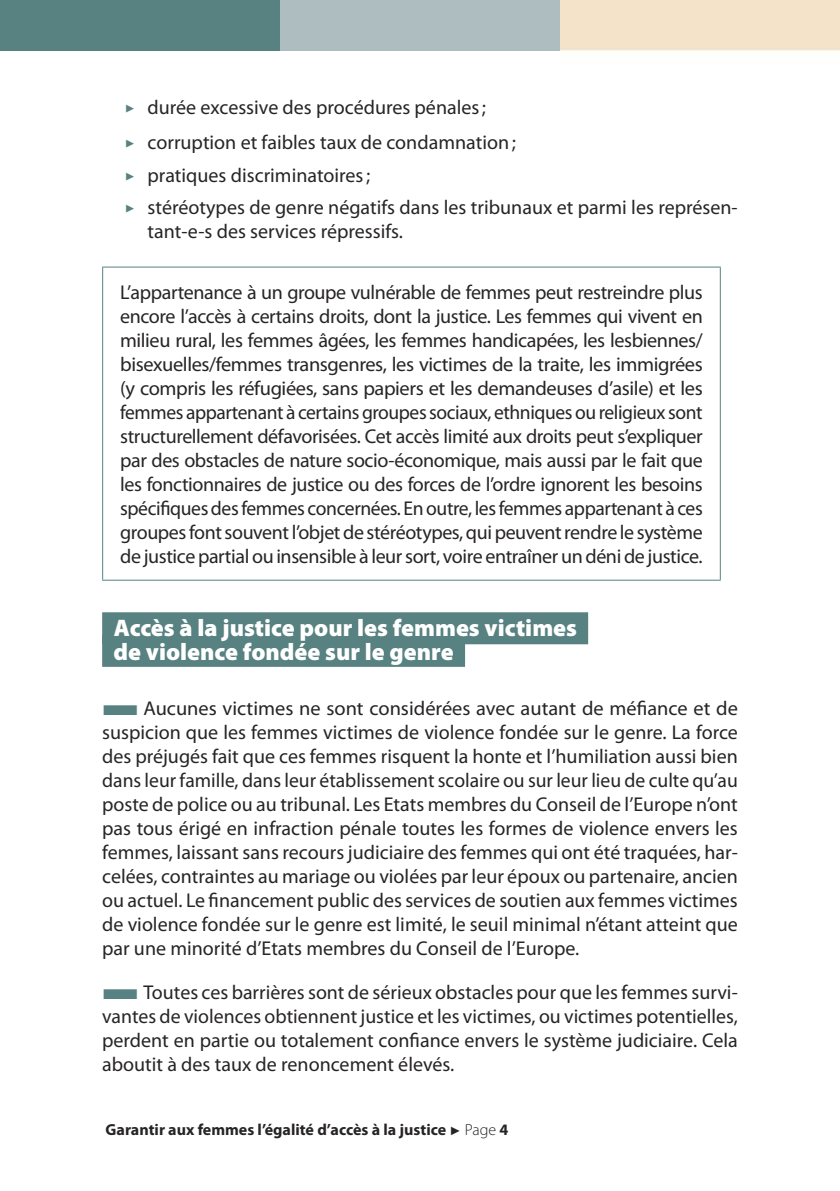
<style>
.page{position:relative;width:840px;height:1191px;background:#fff}
.page>*{position:absolute;margin:0;border:0;box-sizing:border-box;transform-origin:0 0}
.t1{font:900 24px/24px "Myriad Pro";color:#fff}
.t2{font:20px/24px "Myriad Pro";color:#272425;text-align:justify}
.t3{font:700 16px "Myriad Pro";color:#272425}
.s1{color:#578281}
.s2{font-family:"Arial";font-weight:400;font-size:12px}
.s3{font-weight:300}
</style>
<div class="page">
<div style="left:102px;top:612px;width:486px;height:32px;background:#578281"></div>
<div style="left:102px;top:635px;width:363px;height:32px;background:#578281"></div>
<hr style="left:102px;top:266px;width:618px;height:1px;background:#578281">
<hr style="left:102px;top:267px;width:1px;height:312px;background:#578281">
<hr style="left:719px;top:267px;width:1px;height:312px;background:#578281">
<hr style="left:102px;top:579px;width:618px;height:1px;background:#578281">
<div style="left:0;top:0;width:280px;height:51px;background:#578281"></div>
<div style="left:280px;top:0;width:279px;height:51px;background:#aebec0"></div>
<p class="t2" style="left:125px;top:97px;width:362px"><span class="s1">✓</span> durée excessive des procédures pénales;</p>
<p class="t2" style="left:125px;top:132px;width:392px"><span class="s1">✓</span> corruption et faibles taux de condamnation;</p>
<p class="t2" style="left:125px;top:165px;width:247px"><span class="s1">✓</span> pratiques discriminatoires;</p>
<p class="t2" style="left:147px;top:197px;width:591px;text-indent:-23px"><span class="s1">✓</span> stéréotypes de genre négatifs dans les tribunaux et parmi les représen&shy;tant-e-s des services répressifs.</p>
<p class="t2" style="left:120px;top:282px;width:584px">L’appartenance à un groupe vulnérable de femmes peut restreindre plus encore l’accès à certains droits, dont la justice. Les femmes qui vivent en milieu rural, les femmes âgées, les femmes handicapées, les lesbiennes/ bisexuelles/femmes transgenres, les victimes de la traite, les immigrées (y compris les réfugiées, sans papiers et les demandeuses d’asile) et les femmes appartenant à certains groupes sociaux, ethniques ou religieux sont structurellement défavorisées. Cet accès limité aux droits peut s’expliquer par des obstacles de nature socio-économique, mais aussi par le fait que les fonctionnaires de justice ou des forces de l’ordre ignorent les besoins spécifiques des femmes concernées. En outre, les femmes appartenant à ces groupes font souvent l’objet de stéréotypes, qui peuvent rendre le système de justice partial ou insensible à leur sort, voire entraîner un déni de justice.</p>
<p class="t1" style="left:113px;top:617px;width:465px">Accès à la justice pour les femmes victimes de violence fondée sur le genre</p>
<p class="t2" style="left:102px;top:698px;width:637px"><span class="s1">■</span>Aucunes victimes ne sont considérées avec autant de méfiance et de suspicion que les femmes victimes de violence fondée sur le genre. La force des préjugés fait que ces femmes risquent la honte et l’humiliation aussi bien dans leur famille, dans leur établissement scolaire ou sur leur lieu de culte qu’au poste de police ou au tribunal. Les Etats membres du Conseil de l’Europe n’ont pas tous érigé en infraction pénale toutes les formes de violence envers les femmes, laissant sans recours judiciaire des femmes qui ont été traquées, har&shy;celées, contraintes au mariage ou violées par leur époux ou partenaire, ancien ou actuel. Le financement public des services de soutien aux femmes victimes de violence fondée sur le genre est limité, le seuil minimal n’étant atteint que par une minorité d’Etats membres du Conseil de l’Europe.</p>
<p class="t2" style="left:102px;top:981px;width:637px"><span class="s1">■</span>Toutes ces barrières sont de sérieux obstacles pour que les femmes survi&shy;vantes de violences obtiennent justice et les victimes, ou victimes potentielles, perdent en partie ou totalement confiance envers le système judiciaire. Cela aboutit à des taux de renoncement élevés.</p>
<p class="t3" style="left:105px;top:1123px;width:404px">Garantir aux femmes l’égalité d’accès à la justice <span class="s2">►</span> <span class="s3">Page</span> 4</p>
</div>
